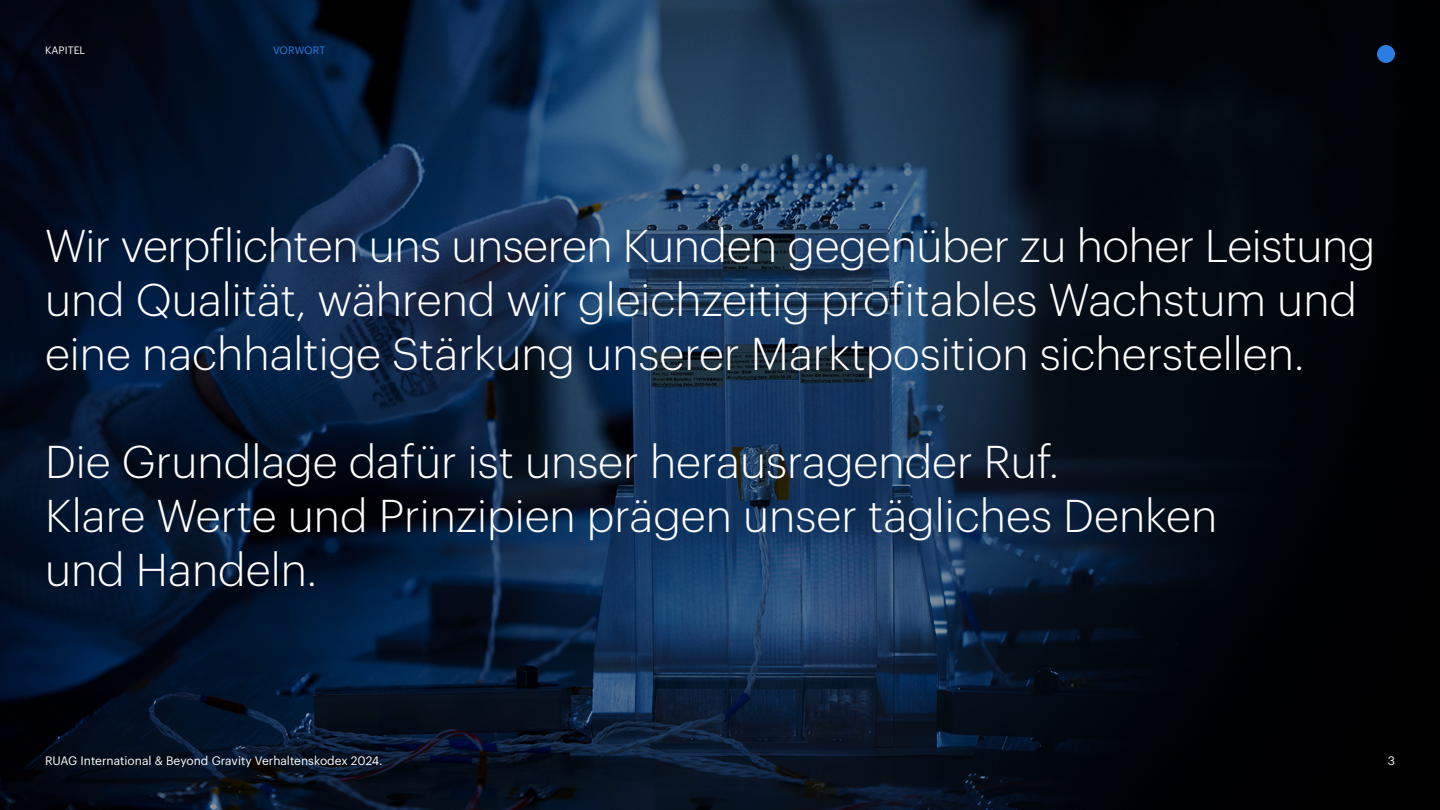
<style>
.page{position:relative;width:1440px;height:810px;background:#fff}
.page>*{position:absolute;margin:0;border:0;box-sizing:border-box;transform-origin:0 0}
.t1{font:300 45px/54px "Graphik";color:#fff}
.t2{font:12px "Graphik";color:#fff}
.t3{font:12px "Graphik";color:#fafafa}
.t4{font:10.5px "Graphik";letter-spacing:.005em;color:#fafafa}
.t5{font:10.5px "Graphik";letter-spacing:-.005em;color:#2a7de1}
</style>
<div class="page">
<img style="left:0;top:0;width:1440px;height:810px">
<div style="left:1377px;top:45px;width:18px;height:18px;background:#2a7de1;border-radius:50%"></div>
<p class="t4" style="left:45px;top:42px;width:42px">KAPITEL</p>
<p class="t5" style="left:273px;top:42px;width:54px">VORWORT</p>
<p class="t1" style="left:45px;top:215px;width:1332px">Wir verpflichten uns unseren Kunden gegenüber zu hoher Leistung und Qualität, während wir gleichzeitig profitables Wachstum und eine nachhaltige Stärkung unserer Marktposition sicherstellen.</p>
<p class="t1" style="left:45px;top:431px;width:1174px">Die Grundlage dafür ist unser herausragender Ruf.<br>Klare Werte und Prinzipien prägen unser tägliches Denken und Handeln.</p>
<p class="t2" style="left:45px;top:752px;width:339px">RUAG International &amp; Beyond Gravity Verhaltenskodex 2024.</p>
<p class="t3" style="left:1388px;top:752px;width:9px">3</p>
</div>
